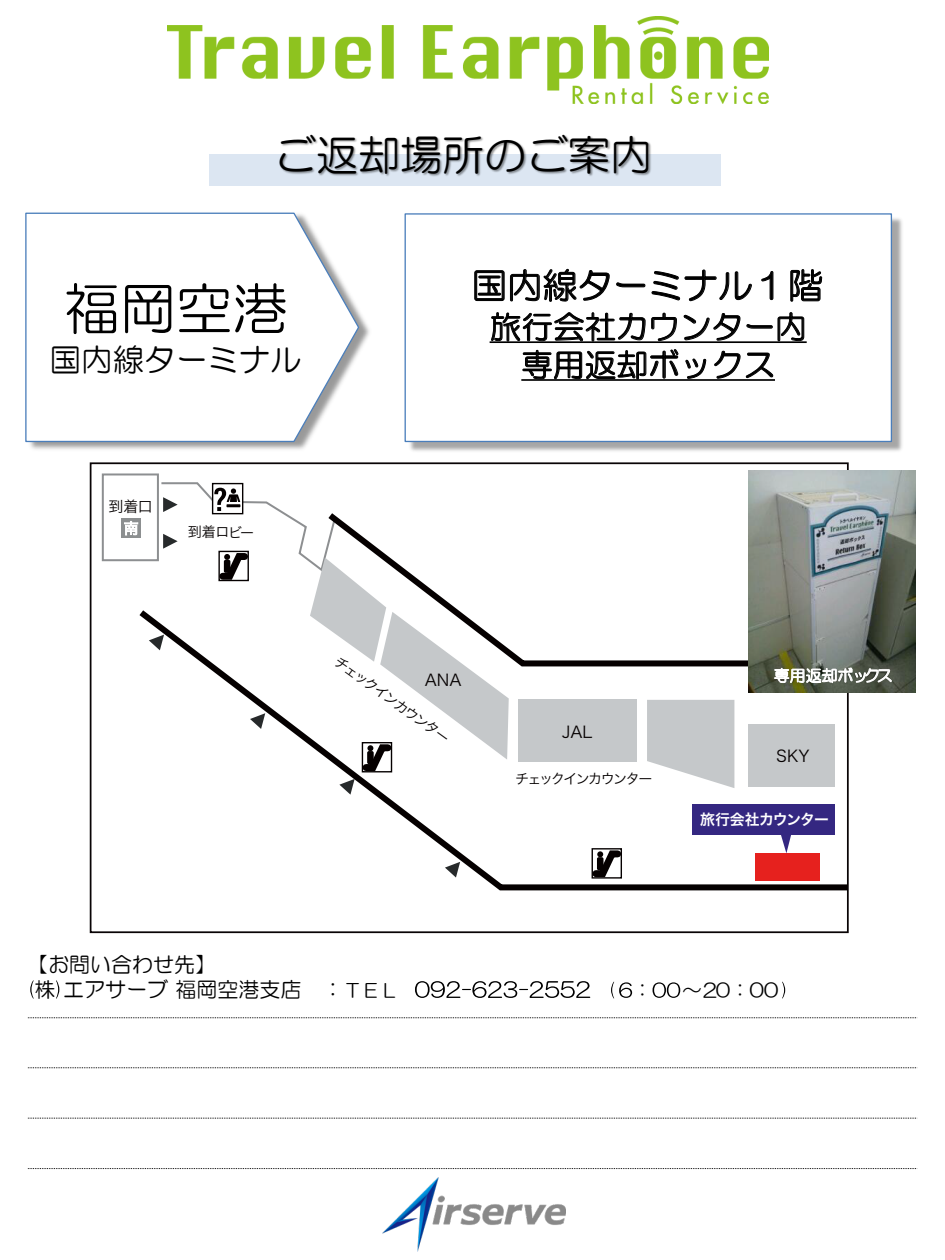
<style>
.page{position:relative;width:945px;height:1260px;background:#fff}
.page>*{position:absolute;margin:0;border:0;box-sizing:border-box;transform-origin:0 0}
.t1{font:56.18px "HG Maru Gothic MPRO";color:#000}
.t2{font:42px "HG Maru Gothic MPRO";color:#000}
.t3{font:35px "HG Maru Gothic MPRO";color:#000}
.t4{font:31.5px/37.8px "HG Maru Gothic MPRO";letter-spacing:.005em;color:#000;text-align:center}
.t5{font:21px/25.2px "HG Maru Gothic MPRO";color:#000}
.t6{font:19.25px "HG Maru Gothic MPRO";color:#000}
.t7{font:16.1px "Hira Kaku Pro N W3";color:#050000}
.t8{font:15.75px "HG Maru Gothic MPRO";color:#fff}
.t9{font:14.88px "Hira Kaku Pro N W6";letter-spacing:-.05em;color:#fff}
.t10{font:14.88px "Hira Kaku Pro N W3";color:#050000}
.t11{font:14px "Hira Kaku Pro N W3";letter-spacing:-.11em;color:#050000}
.s1{font-size:18.55px}
</style>
<div class="page">
<div style="left:209px;top:154px;width:512px;height:32px;background:#dce6f2"></div>
<svg style="left:28px;top:1017px;width:889px;height:1px"></svg>
<svg style="left:28px;top:1067px;width:889px;height:1px"></svg>
<svg style="left:28px;top:1118px;width:889px;height:1px"></svg>
<svg style="left:28px;top:1168px;width:889px;height:1px"></svg>
<img style="left:382px;top:1178px;width:184px;height:73px">
<img style="left:854px;top:216px;width:48px;height:235px">
<img style="left:404px;top:213px;width:450px;height:294px">
<div style="left:405px;top:213px;width:487px;height:229px;background:#fff;border:1px solid #4a7ebb"></div>
<img style="left:629px;top:213px;width:53px;height:2px">
<svg style="left:474px;top:268px;width:348px;height:113px"></svg>
<img style="left:168px;top:16px;width:601px;height:88px">
<img style="left:30px;top:313px;width:340px;height:137px">
<svg style="left:25px;top:212px;width:335px;height:231px"></svg>
<svg style="left:30px;top:980px;width:4px;height:19px"></svg>
<svg style="left:56px;top:980px;width:3px;height:19px"></svg>
<svg style="left:415px;top:981px;width:175px;height:17px"></svg>
<svg style="left:611px;top:982px;width:21px;height:17px"></svg>
<svg style="left:653px;top:982px;width:27px;height:16px"></svg>
<svg style="left:782px;top:982px;width:3px;height:17px"></svg>
<img style="left:280px;top:135px;width:339px;height:41px">
<img style="left:619px;top:136px;width:32px;height:40px">
<div style="left:102px;top:473px;width:57px;height:88px;background:#fff;border:2px solid #8d8f91"></div>
<svg style="left:139px;top:610px;width:710px;height:283px"></svg>
<svg style="left:509px;top:507px;width:240px;height:162px"></svg>
<svg style="left:445px;top:862px;width:15px;height:16px"></svg>
<div style="left:518px;top:700px;width:119px;height:62px;background:#c5c8ca"></div>
<svg style="left:647px;top:700px;width:87px;height:88px"></svg>
<div style="left:749px;top:724px;width:86px;height:63px;background:#c5c8ca"></div>
<svg style="left:589px;top:847px;width:36px;height:34px"></svg>
<svg style="left:149px;top:481px;width:360px;height:314px"></svg>
<div style="left:755px;top:853px;width:64px;height:27px;background:#e6211e"></div>
<div style="left:693px;top:805px;width:142px;height:30px;background:#342781"></div>
<svg style="left:778px;top:835px;width:15px;height:18px"></svg>
<div style="left:121px;top:518px;width:20px;height:20px;background:#8c8f90"></div>
<svg style="left:124px;top:521px;width:14px;height:14px"></svg>
<img style="left:749px;top:470px;width:166px;height:223px">
<img style="left:763px;top:660px;width:140px;height:36px">
<svg style="left:774px;top:668px;width:118px;height:15px"></svg>
<h2 class="t2" style="left:274px;top:134px;width:380px">ご返却場所のご案内</h2>
<h1 class="t1" style="left:64px;top:281px;width:226px">福岡空港</h1>
<h3 class="t4" style="left:50px;top:341px;width:254px">国内線ターミナル</h3>
<h3 class="t3" style="left:472px;top:268px;width:353px">国内線ターミナル１階</h3>
<h3 class="t4" style="left:490px;top:308px;width:318px">旅行会社カウンター内専用返却ボックス</h3>
<p class="t10" style="left:108px;top:493px;width:46px">到着口</p>
<p class="t11" style="left:188px;top:520px;width:68px">到着ロビー</p>
<p class="t11" style="left:344px;top:649px;width:139px;rotate:36deg">チェックインカウンター</p>
<p class="t7" style="left:425px;top:665px;width:38px">ANA</p>
<p class="t7" style="left:562px;top:717px;width:32px">JAL</p>
<p class="t11" style="left:515px;top:766px;width:139px">チェックインカウンター</p>
<p class="t8" style="left:774px;top:668px;width:120px">専用返却ボックス</p>
<p class="t7" style="left:776px;top:742px;width:35px">SKY</p>
<p class="t9" style="left:700px;top:806px;width:130px">旅行会社カウンター</p>
<h3 class="t5" style="left:35px;top:952px;width:366px;text-indent:-8px">【お問い合わせ先】<br>株エアサーブ福岡空港支店 ：<span class="s1">ＴＥＬ</span></h3>
<h3 class="t6" style="left:633px;top:981px;width:21px">：</h3>
<h3 class="t6" style="left:682px;top:981px;width:97px">～２０：０0</h3>
</div>
